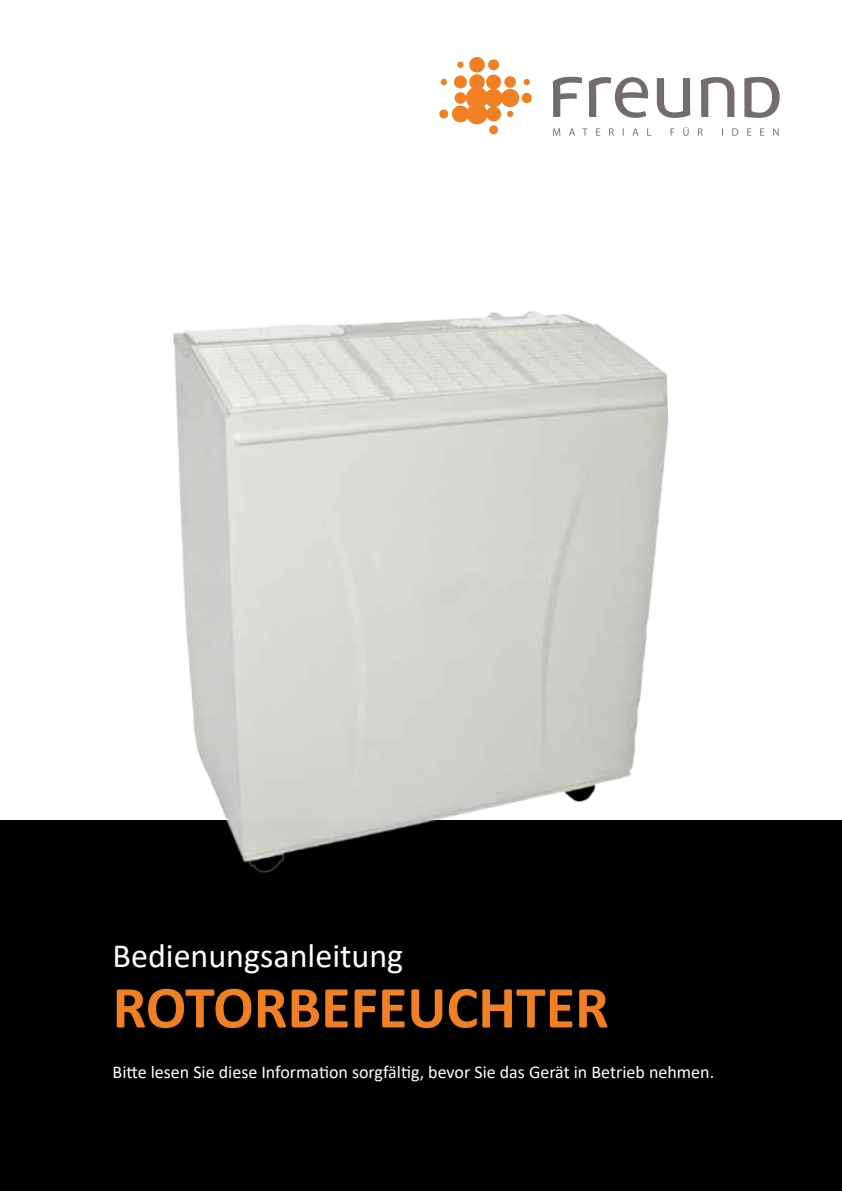
<style>
.page{position:relative;width:842px;height:1191px;background:#fff}
.page>*{position:absolute;margin:0;border:0;box-sizing:border-box;transform-origin:0 0}
.t1{font:700 60px "Calibri";color:#f08023}
.t2{font:34px "Calibri";color:#fff}
.t3{font:18px "Calibri";color:#fff}
</style>
<div class="page">
<div style="left:0;top:820px;width:842px;height:371px;background:#000"></div>
<img style="left:173px;top:311px;width:495px;height:562px">
<svg style="left:439px;top:57px;width:93px;height:77px"></svg>
<svg style="left:553px;top:77px;width:227px;height:59px"></svg>
<h2 class="t2" style="left:113px;top:932px;width:292px">Bedienungsanleitung</h2>
<h1 class="t1" style="left:113px;top:965px;width:498px">ROTORBEFEUCHTER</h1>
<p class="t3" style="left:113px;top:1059px;width:603px">Bitte lesen Sie diese Information sorgfältig, bevor Sie das Gerät in Betrieb nehmen.</p>
</div>
